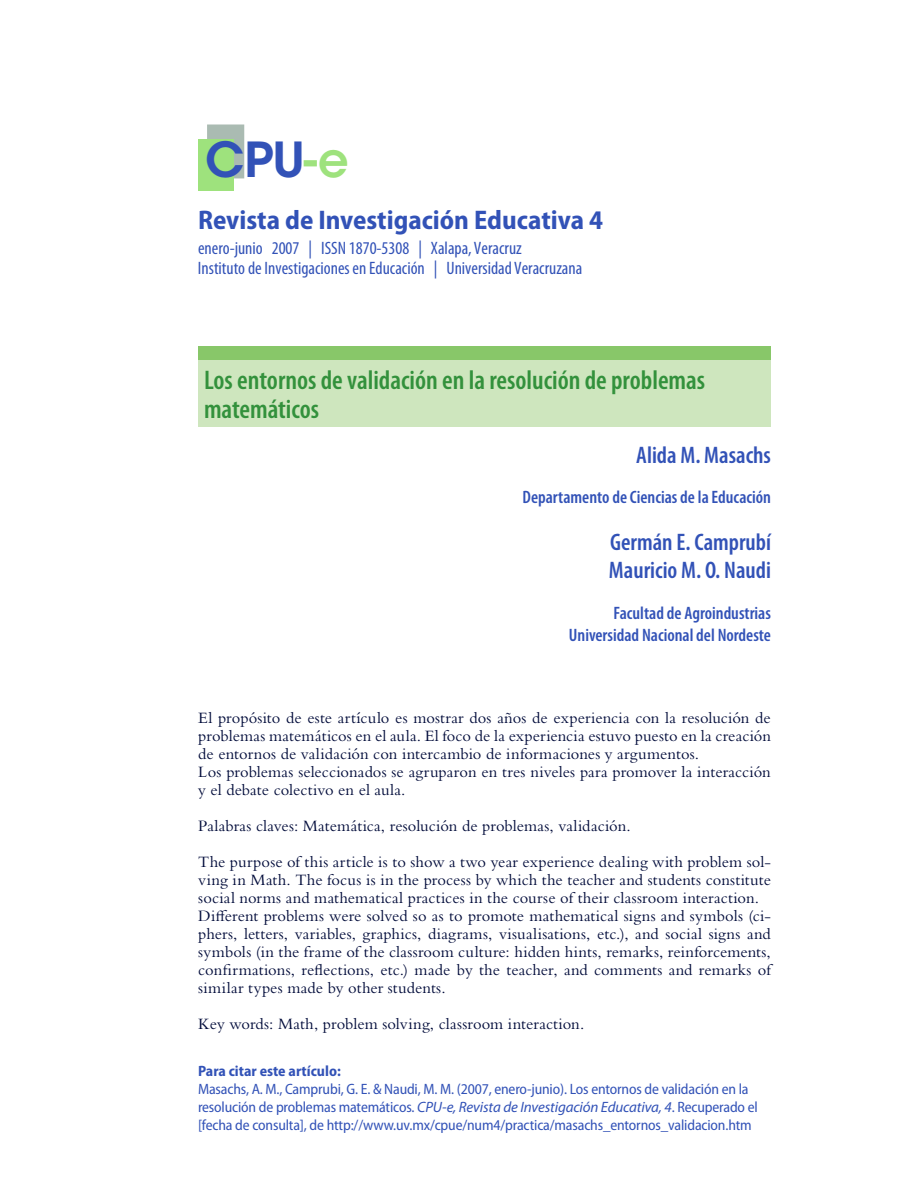
<style>
.page{position:relative;width:918px;height:1188px;background:#fff}
.page>*{position:absolute;margin:0;border:0;box-sizing:border-box;transform-origin:0 0}
.t1{font:600 48px "ITC Avant Garde Std";color:#3252b7}
.t2{font:600 condensed 27px/28.5px "Myriad Pro";color:#33913c}
.t3{font:700 semi-condensed 27px "Myriad Pro";color:#3252b7}
.t4{font:600 condensed 24px/28.5px "Myriad Pro";color:#3252b7}
.t5{font:condensed 18px/19.5px "Myriad Pro";color:#3252b7}
.t6{font:600 condensed 18px/22.5px "Myriad Pro";color:#3252b7;text-align:right}
.t7{font:16.5px/18px "Bembo Std";letter-spacing:.005em;color:#000b3a}
.t8{font:semi-condensed 15px/18px "Myriad Pro";letter-spacing:-.01em;color:#3252b7}
.t9{font:700 semi-condensed 15px "Myriad Pro";color:#3252b7}
.s1{color:#9ee27d}
.s2{font-style:italic;font-stretch:normal}
</style>
<div class="page">
<div style="left:208px;top:125px;width:36px;height:53px;background:#aabbb2"></div>
<div style="left:207px;top:124px;width:37px;height:54px;border:2px solid #aabbb2"></div>
<div style="left:198px;top:139px;width:35px;height:52px;background:#9ee27d"></div>
<div style="left:198px;top:360px;width:573px;height:67px;background:#cee6be"></div>
<div style="left:198px;top:346px;width:573px;height:14px;background:#88c769"></div>
<h1 class="t1" style="left:205px;top:129px;width:145px">CPU<span class="s1">-e</span></h1>
<h2 class="t3" style="left:198px;top:205px;width:407px">Revista de Investigación Educativa 4</h2>
<p class="t5" style="left:198px;top:238px;width:386px">enero-junio 2007 | ISSN 1870-5308 | Xalapa, Veracruz<br>Instituto de Investigaciones en Educación | Universidad Veracruzana</p>
<h2 class="t2" style="left:204px;top:366px;width:503px">Los entornos de validación en la resolución de problemas matemáticos</h2>
<h3 class="t4" style="left:636px;top:440px;width:136px">Alida M. Masachs</h3>
<p class="t6" style="left:523px;top:486px;width:250px">Departamento de Ciencias de la Educación</p>
<h3 class="t4" style="left:609px;top:527px;width:164px">Germán E. Camprubí<br>Mauricio M. O. Naudi</h3>
<p class="t6" style="left:569px;top:601px;width:204px">Facultad de Agroindustrias<br>Universidad Nacional del Nordeste</p>
<p class="t7" style="left:198px;top:709px;width:574px">El propósito de este artículo es mostrar dos años de experiencia con la resolución de problemas matemáticos en el aula. El foco de la experiencia estuvo puesto en la creación de entornos de validación con intercambio de informaciones y argumentos.<br>Los problemas seleccionados se agruparon en tres niveles para promover la interacción y el debate colectivo en el aula.</p>
<p class="t7" style="left:198px;top:808px;width:574px;line-height:36px">Palabras claves: Matemática, resolución de problemas, validación.<br>The purpose of this article is to show a two year experience dealing with problem sol-</p>
<p class="t7" style="left:198px;top:871px;width:574px">ving in Math. The focus is in the process by which the teacher and students constitute social norms and mathematical practices in the course of their classroom interaction.<br>Different problems were solved so as to promote mathematical signs and symbols (ci&shy;phers, letters, variables, graphics, diagrams, visualisations, etc.), and social signs and symbols (in the frame of the classroom culture: hidden hints, remarks, reinforcements, confirmations, reflections, etc.) made by the teacher, and comments and remarks of similar types made by other students.</p>
<p class="t7" style="left:198px;top:1015px;width:388px">Key words: Math, problem solving, classroom interaction.</p>
<p class="t9" style="left:198px;top:1063px;width:144px">Para citar este artículo:</p>
<p class="t8" style="left:198px;top:1081px;width:561px">Masachs, A. M., Camprubi, G. E. &amp; Naudi, M. M. (2007, enero-junio). Los entornos de validación en la resolución de problemas matemáticos. <span class="s2">CPU-e, Revista de Investigación Educativa, 4</span>. Recuperado el [fecha de consulta], de http://www.uv.mx/cpue/num4/practica/masachs_entornos_validacion.htm</p>
</div>
